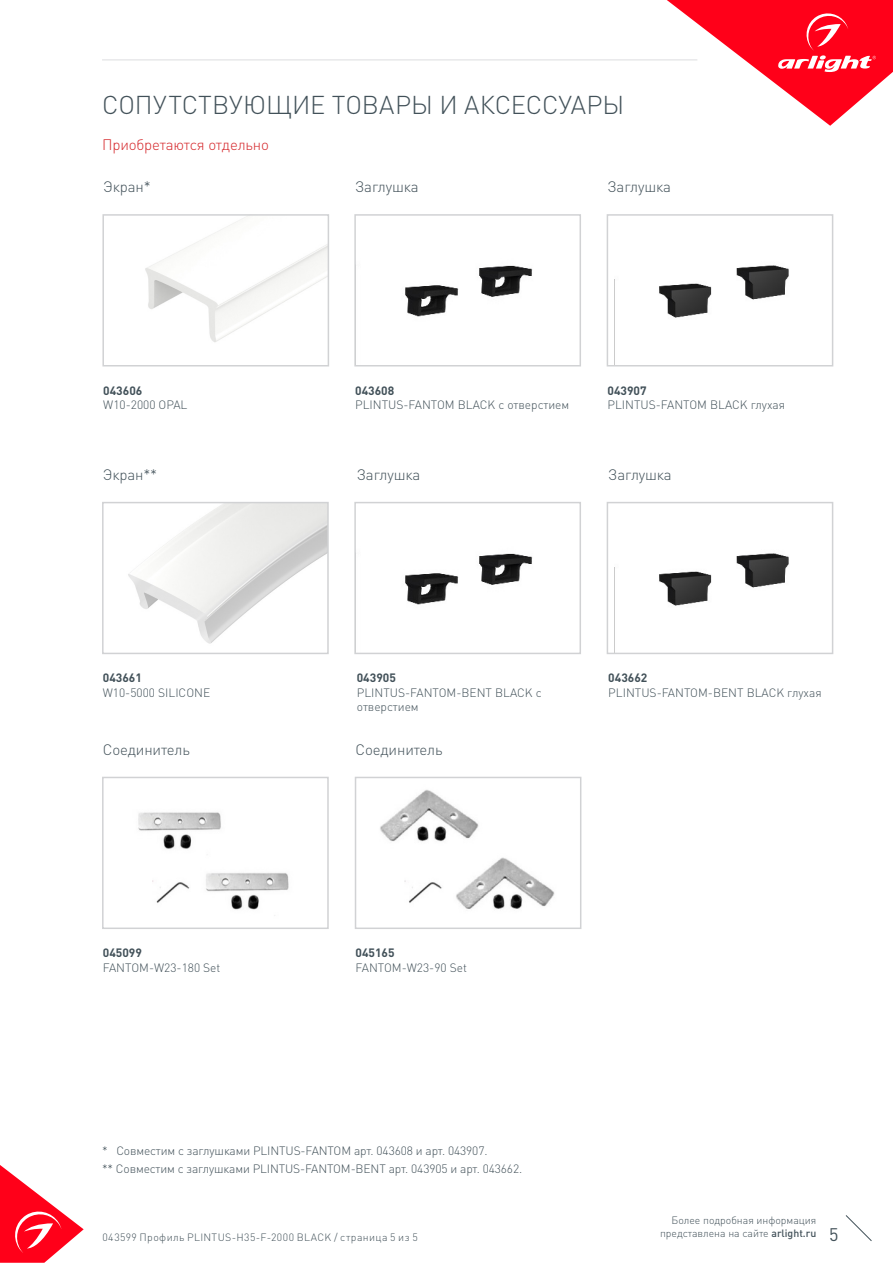
<style>
.page{position:relative;width:893px;height:1263px;background:#fff}
.page>*{position:absolute;margin:0;border:0;box-sizing:border-box;transform-origin:0 0}
.t1{font:300 25.5px "DIN Pro";color:#425159}
.t2{font:18px "DIN Pro";color:#425159}
.t3{font:300 15px "DIN Pro";letter-spacing:-.01em;color:#425159}
.t4{font:300 15px "DIN Pro";letter-spacing:-.01em;color:#d5262a}
.t5{font:300 12px/14.4px "DIN Pro";color:#425159}
.t6{font:700 12px "DIN Pro";color:#425159}
.t7{font:300 10.5px "DIN Pro";color:#425159}
.t8{font:300 10.5px "DIN Pro";letter-spacing:.04em;color:#425159}
.s1{font-weight:500}
</style>
<div class="page">
<svg style="left:0;top:1165px;width:84px;height:98px"></svg>
<svg style="left:845px;top:1215px;width:27px;height:26px"></svg>
<svg style="left:667px;top:0;width:226px;height:126px"></svg>
<hr style="left:102px;top:60px;width:595px;height:1px;background:#dcdddf">
<img style="left:128px;top:505px;width:198px;height:139px">
<div style="left:102px;top:502px;width:227px;height:152px;border:2px solid #d1d2d4"></div>
<img style="left:145px;top:217px;width:181px;height:125px">
<div style="left:102px;top:214px;width:227px;height:152px;border:2px solid #d1d2d4"></div>
<img style="left:405px;top:265px;width:128px;height:52px">
<div style="left:354px;top:214px;width:227px;height:152px;border:2px solid #d1d2d4"></div>
<img style="left:405px;top:553px;width:128px;height:52px">
<div style="left:354px;top:502px;width:227px;height:152px;border:2px solid #d1d2d4"></div>
<img style="left:138px;top:812px;width:151px;height:104px">
<div style="left:102px;top:777px;width:227px;height:152px;border:2px solid #d1d2d4"></div>
<img style="left:380px;top:789px;width:175px;height:120px">
<div style="left:355px;top:777px;width:226px;height:152px;border:2px solid #d1d2d4"></div>
<img style="left:659px;top:265px;width:130px;height:53px">
<div style="left:607px;top:214px;width:226px;height:152px;border:2px solid #d1d2d4"></div>
<img style="left:659px;top:553px;width:130px;height:53px">
<div style="left:607px;top:502px;width:226px;height:152px;border:2px solid #d1d2d4"></div>
<p class="t1" style="left:102px;top:87px;width:524px">СОПУТСТВУЮЩИЕ ТОВАРЫ И АКСЕССУАРЫ</p>
<p class="t4" style="left:102px;top:134px;width:168px">Приобретаются отдельно</p>
<p class="t3" style="left:103px;top:177px;width:49px">Экран*</p>
<p class="t3" style="left:355px;top:177px;width:65px">Заглушка</p>
<p class="t3" style="left:607px;top:177px;width:65px">Заглушка</p>
<p class="t6" style="left:103px;top:382px;width:41px">043606</p>
<p class="t5" style="left:103px;top:397px;width:86px">W10-2000 OPAL</p>
<p class="t6" style="left:355px;top:382px;width:41px">043608</p>
<p class="t5" style="left:355px;top:397px;width:216px">PLINTUS-FANTOM BLACK с отверстием</p>
<p class="t6" style="left:607px;top:382px;width:41px">043907</p>
<p class="t5" style="left:607px;top:397px;width:179px">PLINTUS-FANTOM BLACK глухая</p>
<p class="t3" style="left:103px;top:464px;width:56px">Экран**</p>
<p class="t6" style="left:103px;top:670px;width:41px">043661</p>
<p class="t5" style="left:103px;top:685px;width:109px">W10-5000 SILICONE</p>
<p class="t3" style="left:357px;top:464px;width:65px">Заглушка</p>
<p class="t3" style="left:608px;top:464px;width:65px">Заглушка</p>
<p class="t6" style="left:357px;top:670px;width:41px">043905</p>
<p class="t5" style="left:357px;top:685px;width:186px">PLINTUS-FANTOM-BENT BLACK с отверстием</p>
<p class="t6" style="left:608px;top:670px;width:41px">043662</p>
<p class="t5" style="left:608px;top:685px;width:215px">PLINTUS-FANTOM-BENT BLACK глухая</p>
<p class="t3" style="left:103px;top:739px;width:89px">Соединитель</p>
<p class="t3" style="left:356px;top:739px;width:89px">Соединитель</p>
<p class="t6" style="left:103px;top:945px;width:41px">045099</p>
<p class="t5" style="left:103px;top:959px;width:119px">FANTOM-W23-180 Set</p>
<p class="t6" style="left:356px;top:945px;width:41px">045165</p>
<p class="t5" style="left:356px;top:959px;width:113px">FANTOM-W23-90 Set</p>
<p class="t5" style="left:102px;top:1143px;width:387px">* Совместим с заглушками PLINTUS-FANTOM арт. 043608 и арт. 043907.</p>
<p class="t5" style="left:102px;top:1161px;width:422px">** Совместим с заглушками PLINTUS-FANTOM-BENT арт. 043905 и арт. 043662.</p>
<p class="t7" style="left:672px;top:1213px;width:146px">Более подробная информация</p>
<p class="t7" style="left:660px;top:1226px;width:158px">представлена на сайте <span class="s1">arlight.ru</span></p>
<p class="t8" style="left:102px;top:1230px;width:317px">043599 Профиль PLINTUS-H35-F-2000 BLACK / страница 5 из 5</p>
<h2 class="t2" style="left:829px;top:1222px;width:11px">5</h2>
</div>
